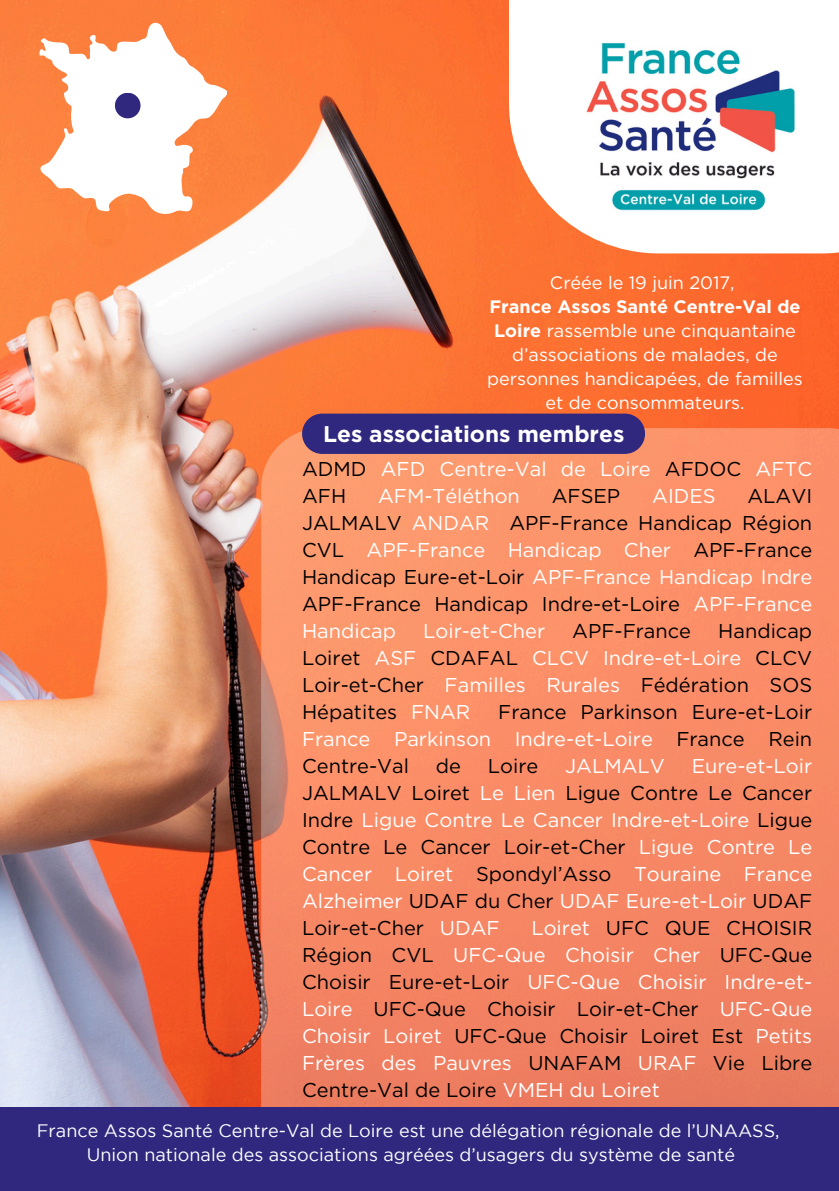
<style>
.page{position:relative;width:839px;height:1191px;background:#fff}
.page>*{position:absolute;margin:0;border:0;box-sizing:border-box;transform-origin:0 0}
.t1{font:700 22.6px "Gotham";color:#fff}
.t2{font:20px/27px "Gotham";color:#000;text-align:justify}
.t3{font:20px/27px "Gotham";color:#fff}
.t4{font:18px/24px "Gotham";color:#fff;text-align:center}
.s1{font-weight:700}
.s2{color:#000}
.s3{color:#fff}
</style>
<div class="page">
<img style="left:0;top:0;width:838px;height:1107px">
<svg style="left:261px;top:428px;width:577px;height:679px;background:#f68b66"></svg>
<div style="left:509px;top:0;width:329px;height:253px;background:#fff"></div>
<div style="left:0;top:1107px;width:838px;height:84px;background:#30287f"></div>
<svg style="left:39px;top:23px;width:188px;height:190px"></svg>
<div style="left:115px;top:93px;width:25px;height:25px;background:#30287f;border-radius:50%"></div>
<div style="left:302px;top:414px;width:343px;height:40px;background:#30287f;border-radius:20px"></div>
<img style="left:586px;top:42px;width:209px;height:169px">
<p class="t4" style="left:550px;top:271px;width:186px">Créée le 19 juin 2017,</p>
<p class="t4" style="left:487px;top:295px;width:317px"><span class="s1">France Assos Santé Centre-Val de<br>Loire</span> rassemble une cinquantaine d’associations de malades, de personnes handicapées, de familles et de consommateurs.</p>
<p class="t1" style="left:323px;top:420px;width:303px">Les associations membres</p>
<h1 class="t3" style="left:302px;top:455px;width:511px"><span class="s2">ADMD</span> AFD Centre-Val de Loire <span class="s2">AFDOC</span> AFTC<br><span class="s2">AFH</span></h1>
<h1 class="t3" style="left:378px;top:482px;width:143px">AFM-Téléthon</h1>
<h1 class="t2" style="left:551px;top:482px;width:70px">AFSEP</h1>
<h1 class="t3" style="left:652px;top:482px;width:65px">AIDES</h1>
<h1 class="t2" style="left:302px;top:482px;width:511px;text-indent:445px">ALAVI JALMALV <span class="s3">ANDAR</span> APF-France Handicap Région CVL <span class="s3">APF-France Handicap Cher</span> APF-France Handicap Eure-et-Loir <span class="s3">APF-France Handicap Indre </span>APF-France Handicap Indre-et-Loire <span class="s3">APF-France Handicap</span></h1>
<h1 class="t2" style="left:302px;top:617px;width:511px;text-indent:416px">Handicap Loiret <span class="s3">ASF</span> CDAFAL <span class="s3">CLCV Indre-et-Loire</span> CLCV Loir-et-Cher <span class="s3">Familles Rurales</span> Fédération SOS Hépatites <span class="s3">FNAR</span></h1>
<h1 class="t3" style="left:423px;top:617px;width:123px">Loir-et-Cher</h1>
<h1 class="t2" style="left:572px;top:617px;width:120px">APF-France</h1>
<h1 class="t2" style="left:302px;top:698px;width:511px;text-indent:196px">France Parkinson Eure-et-Loir <span class="s3">France Parkinson Indre-et-Loire</span> France Rein Centre-Val</h1>
<h1 class="t2" style="left:436px;top:752px;width:27px">de</h1>
<h1 class="t2" style="left:488px;top:752px;width:52px">Loire</h1>
<h1 class="t3" style="left:565px;top:752px;width:101px">JALMALV</h1>
<h1 class="t3" style="left:302px;top:752px;width:511px;text-align:justify;text-indent:389px">Eure-et-Loir <span class="s2">JALMALV Loiret</span> Le Lien <span class="s2">Ligue Contre Le Cancer Indre</span> Ligue Contre Le Cancer Indre-et-Loire <span class="s2">Ligue Contre Le Cancer Loir-et-Cher</span> Ligue Contre Le Cancer Loiret <span class="s2">Spondyl’Asso</span> Touraine France Alzheimer <span class="s2">UDAF du Cher</span> UDAF Eure-et-Loir <span class="s2">UDAF Loir-et-Cher</span> UDAF</h1>
<h1 class="t2" style="left:302px;top:914px;width:511px;text-indent:229px"><span class="s3">Loiret</span> UFC QUE CHOISIR Région CVL <span class="s3">UFC-Que Choisir Cher</span> UFC-Que Choisir Eure-et-Loir <span class="s3">UFC-Que Choisir Indre-et-Loire</span> UFC-Que Choisir Loir-et-Cher <span class="s3">UFC-Que Choisir Loiret</span> UFC-Que Choisir Loiret Est <span class="s3">Petits Frères des Pauvres</span> UNAFAM <span class="s3">URAF</span> Vie Libre Centre-Val de Loire <span class="s3">VMEH du Loiret</span></h1>
<p class="t4" style="left:37px;top:1120px;width:744px">France Assos Santé Centre-Val de Loire est une délégation régionale de l’UNAASS,</p>
<p class="t4" style="left:87px;top:1144px;width:650px">Union nationale des associations agréées d’usagers du système de santé</p>
</div>
